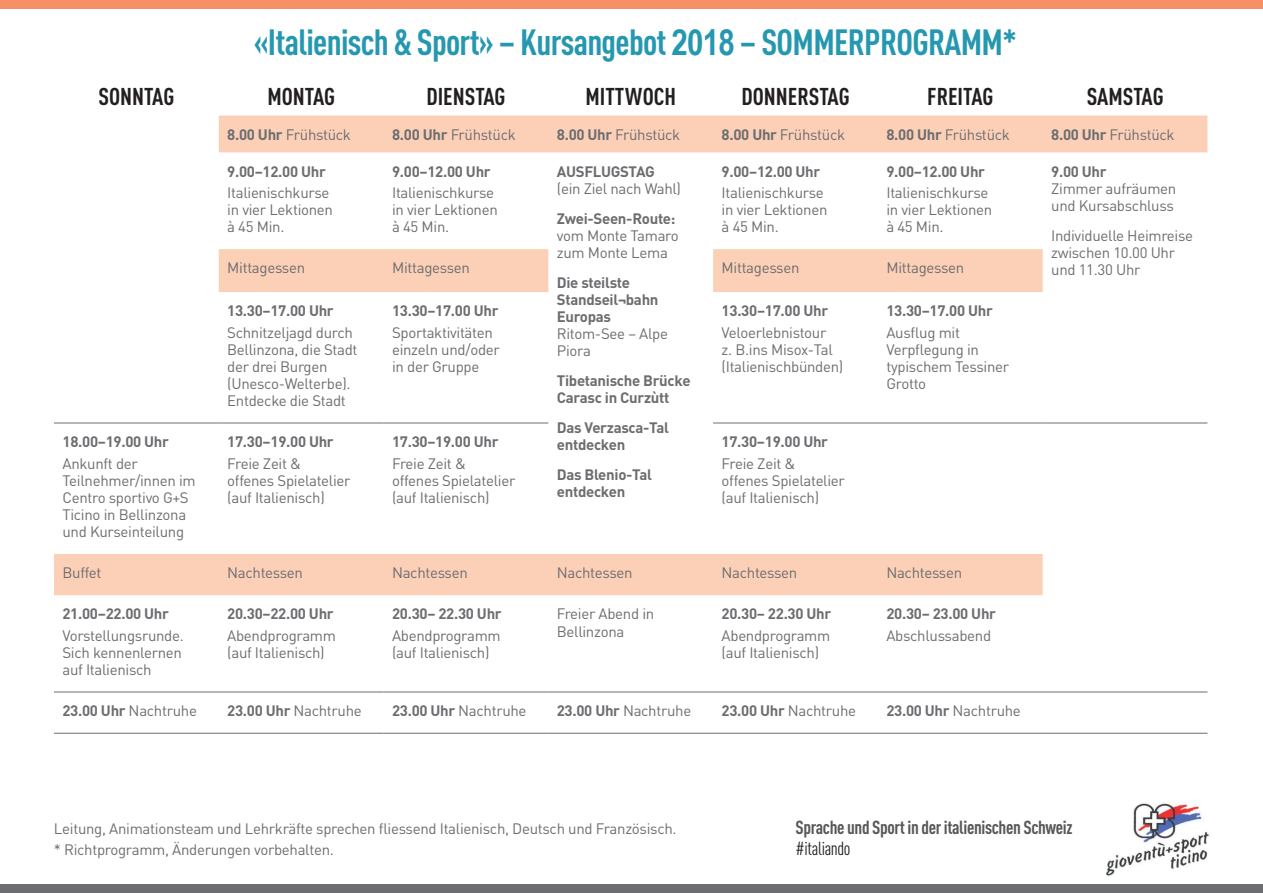
<style>
.page{position:relative;width:1263px;height:893px;background:#fff}
.page>*{position:absolute;margin:0;border:0;box-sizing:border-box;transform-origin:0 0}
.t1{font:700 condensed 36px "DIN Pro";letter-spacing:-.02em;color:#2598b0}
.t2{font:700 condensed 24px "DIN Pro";color:#231f20}
.t3{font:700 condensed 18.75px "DIN Pro";letter-spacing:-.02em;color:#57585a}
.t4{font:condensed 18.75px "DIN Pro";letter-spacing:-.02em;color:#231f20}
.Text{font:15px/17.1px "DIN Pro";letter-spacing:-.02em;color:#6c6d70}
.Text-2{font:700 15px/17.1px "DIN Pro";letter-spacing:-.02em;color:#6c6d70}
.s1{font-family:"Arial Narrow";font-stretch:normal}
.s2{font-weight:700}
.s3{font-weight:400}
</style>
<div class="page">
<div style="left:0;top:884px;width:1263px;height:9px;background:#6c6d70"></div>
<svg style="left:54px;top:116px;width:1153px;height:479px"></svg>
<hr style="left:54px;top:733px;width:165px;height:1px;background:#6c6d70">
<hr style="left:219px;top:733px;width:165px;height:1px;background:#6c6d70">
<hr style="left:384px;top:733px;width:164px;height:1px;background:#6c6d70">
<hr style="left:548px;top:733px;width:165px;height:1px;background:#6c6d70">
<hr style="left:713px;top:733px;width:165px;height:1px;background:#6c6d70">
<hr style="left:878px;top:733px;width:165px;height:1px;background:#6c6d70">
<hr style="left:1043px;top:733px;width:164px;height:1px;background:#6c6d70">
<hr style="left:54px;top:423px;width:165px;height:1px;background:#6c6d70">
<hr style="left:219px;top:423px;width:165px;height:1px;background:#6c6d70">
<hr style="left:384px;top:423px;width:164px;height:1px;background:#6c6d70">
<hr style="left:713px;top:423px;width:165px;height:1px;background:#6c6d70">
<hr style="left:878px;top:423px;width:165px;height:1px;background:#6c6d70">
<hr style="left:1043px;top:423px;width:164px;height:1px;background:#6c6d70">
<hr style="left:54px;top:692px;width:165px;height:1px;background:#6c6d70">
<hr style="left:219px;top:692px;width:165px;height:1px;background:#6c6d70">
<hr style="left:384px;top:692px;width:164px;height:1px;background:#6c6d70">
<hr style="left:548px;top:692px;width:165px;height:1px;background:#6c6d70">
<hr style="left:713px;top:692px;width:165px;height:1px;background:#6c6d70">
<hr style="left:878px;top:692px;width:165px;height:1px;background:#6c6d70">
<hr style="left:1043px;top:692px;width:164px;height:1px;background:#6c6d70">
<img style="left:1105px;top:802px;width:105px;height:74px">
<div style="left:0;top:0;width:1263px;height:9px;background:#f79064"></div>
<h1 class="t1" style="left:254px;top:21px;width:765px">«Italienisch &amp; Sport» – Kursangebot <span class="s1">2018</span> – SOMMERPROGRAMM*</h1>
<p class="t2" style="left:98px;top:82px;width:77px">SONNTAG</p>
<p class="t2" style="left:267px;top:82px;width:69px">MONTAG</p>
<p class="t2" style="left:426px;top:82px;width:81px">DIENSTAG</p>
<p class="t2" style="left:585px;top:82px;width:92px">MITTWOCH</p>
<p class="t2" style="left:741px;top:82px;width:110px">DONNERSTAG</p>
<p class="t2" style="left:927px;top:82px;width:68px">FREITAG</p>
<p class="t2" style="left:1087px;top:82px;width:78px">SAMSTAG</p>
<p class="Text" style="left:227px;top:125px;width:125px"><span class="s2">8.00 Uhr</span> Frühstück</p>
<p class="Text" style="left:392px;top:125px;width:125px"><span class="s2">8.00 Uhr</span> Frühstück</p>
<p class="Text" style="left:557px;top:125px;width:125px"><span class="s2">8.00 Uhr</span> Frühstück</p>
<p class="Text" style="left:722px;top:125px;width:125px"><span class="s2">8.00 Uhr</span> Frühstück</p>
<p class="Text" style="left:886px;top:125px;width:125px"><span class="s2">8.00 Uhr</span> Frühstück</p>
<p class="Text" style="left:1051px;top:125px;width:125px"><span class="s2">8.00 Uhr</span> Frühstück</p>
<p class="Text-2" style="left:227px;top:162px;width:100px">9.00–12.00 Uhr</p>
<p class="Text" style="left:227px;top:183px;width:107px">Italienischkurse in vier Lektionen à 45 Min.</p>
<p class="Text-2" style="left:722px;top:162px;width:100px">9.00–12.00 Uhr</p>
<p class="Text" style="left:722px;top:183px;width:107px">Italienischkurse in vier Lektionen à 45 Min.</p>
<p class="Text-2" style="left:392px;top:162px;width:100px">9.00–12.00 Uhr</p>
<p class="Text" style="left:392px;top:183px;width:107px">Italienischkurse in vier Lektionen à 45 Min.</p>
<p class="Text" style="left:557px;top:162px;width:126px"><span class="s2">AUSFLUGSTAG </span>(ein Ziel nach Wahl)</p>
<p class="Text" style="left:557px;top:209px;width:123px"><span class="s2">Zwei-Seen-Route: </span>vom Monte Tamaro zum Monte Lema</p>
<p class="Text-2" style="left:557px;top:273px;width:113px">Die steilste<br>Standseil¬bahn<br>Europas<br><span class="s3">Ritom-See – Alpe<br>Piora</span></p>
<p class="Text-2" style="left:557px;top:371px;width:135px">Tibetanische Brücke<br>Carasc in Curzùtt</p>
<p class="Text-2" style="left:557px;top:418px;width:114px">Das Verzasca-Tal entdecken</p>
<p class="Text-2" style="left:557px;top:465px;width:97px">Das Blenio-Tal entdecken</p>
<p class="Text-2" style="left:886px;top:162px;width:100px">9.00–12.00 Uhr</p>
<p class="Text" style="left:886px;top:183px;width:107px">Italienischkurse in vier Lektionen à 45 Min.</p>
<p class="Text" style="left:1051px;top:162px;width:127px"><span class="s2">9.00 Uhr<br></span>Zimmer aufräumen und Kursabschluss</p>
<p class="Text" style="left:1051px;top:226px;width:143px">Individuelle Heimreise zwischen 10.00 Uhr</p>
<p class="Text" style="left:227px;top:259px;width:79px">Mittagessen</p>
<p class="Text" style="left:392px;top:259px;width:79px">Mittagessen</p>
<p class="Text" style="left:722px;top:259px;width:79px">Mittagessen</p>
<p class="Text" style="left:886px;top:259px;width:79px">Mittagessen</p>
<p class="Text" style="left:1051px;top:260px;width:91px">und 11.30 Uhr</p>
<p class="Text-2" style="left:227px;top:302px;width:108px">13.30–17.00 Uhr</p>
<p class="Text" style="left:227px;top:323px;width:132px">Schnitzeljagd durch<br>Bellinzona, die Stadt der drei Burgen (Unesco-Welterbe).<br>Entdecke die Stadt</p>
<p class="Text-2" style="left:392px;top:302px;width:108px">13.30–17.00 Uhr</p>
<p class="Text" style="left:392px;top:323px;width:109px">Sportaktivitäten einzeln und/oder in der Gruppe</p>
<p class="Text-2" style="left:722px;top:302px;width:108px">13.30–17.00 Uhr</p>
<p class="Text" style="left:722px;top:323px;width:123px">Veloerlebnistour<br>z. B.ins Misox-Tal (Italienischbünden)</p>
<p class="Text-2" style="left:886px;top:302px;width:108px">13.30–17.00 Uhr</p>
<p class="Text" style="left:886px;top:323px;width:124px">Ausflug mit<br>Verpflegung in typischem Tessiner<br>Grotto</p>
<p class="Text-2" style="left:62px;top:433px;width:108px">18.00–19.00 Uhr</p>
<p class="Text" style="left:62px;top:454px;width:135px">Ankunft der<br>Teilnehmer/innen im<br>Centro sportivo G+S<br>Ticino in Bellinzona und Kurseinteilung</p>
<p class="Text-2" style="left:227px;top:433px;width:108px">17.30–19.00 Uhr</p>
<p class="Text" style="left:227px;top:454px;width:125px">Freie Zeit &amp; offenes Spielatelier (auf Italienisch)</p>
<p class="Text-2" style="left:392px;top:433px;width:108px">17.30–19.00 Uhr</p>
<p class="Text" style="left:392px;top:454px;width:125px">Freie Zeit &amp; offenes Spielatelier (auf Italienisch)</p>
<p class="Text-2" style="left:722px;top:433px;width:108px">17.30–19.00 Uhr</p>
<p class="Text" style="left:722px;top:454px;width:125px">Freie Zeit &amp; offenes Spielatelier (auf Italienisch)</p>
<p class="Text" style="left:62px;top:564px;width:41px">Buffet</p>
<p class="Text" style="left:227px;top:564px;width:77px">Nachtessen</p>
<p class="Text" style="left:392px;top:564px;width:77px">Nachtessen</p>
<p class="Text" style="left:557px;top:564px;width:77px">Nachtessen</p>
<p class="Text" style="left:722px;top:564px;width:77px">Nachtessen</p>
<p class="Text" style="left:886px;top:564px;width:77px">Nachtessen</p>
<p class="Text-2" style="left:62px;top:605px;width:108px">21.00–22.00 Uhr</p>
<p class="Text" style="left:62px;top:626px;width:123px">Vorstellungsrunde.<br>Sich kennenlernen auf Italienisch</p>
<p class="Text-2" style="left:227px;top:605px;width:108px">20.30–22.00 Uhr</p>
<p class="Text" style="left:227px;top:626px;width:110px">Abendprogramm (auf Italienisch)</p>
<p class="Text-2" style="left:392px;top:605px;width:111px">20.30– 22.30 Uhr</p>
<p class="Text" style="left:392px;top:626px;width:110px">Abendprogramm (auf Italienisch)</p>
<p class="Text" style="left:557px;top:605px;width:99px">Freier Abend in<br>Bellinzona</p>
<p class="Text-2" style="left:722px;top:605px;width:111px">20.30– 22.30 Uhr</p>
<p class="Text-2" style="left:886px;top:605px;width:111px">20.30– 23.00 Uhr</p>
<p class="Text" style="left:886px;top:626px;width:106px">Abschlussabend</p>
<p class="Text" style="left:722px;top:626px;width:110px">Abendprogramm (auf Italienisch)</p>
<p class="Text" style="left:62px;top:702px;width:136px"><span class="s2">23.00 Uhr</span> Nachtruhe</p>
<p class="Text" style="left:227px;top:702px;width:136px"><span class="s2">23.00 Uhr</span> Nachtruhe</p>
<p class="Text" style="left:392px;top:702px;width:136px"><span class="s2">23.00 Uhr</span> Nachtruhe</p>
<p class="Text" style="left:557px;top:702px;width:136px"><span class="s2">23.00 Uhr</span> Nachtruhe</p>
<p class="Text" style="left:721px;top:702px;width:136px"><span class="s2">23.00 Uhr</span> Nachtruhe</p>
<p class="Text" style="left:886px;top:702px;width:136px"><span class="s2">23.00 Uhr</span> Nachtruhe</p>
<p class="Text" style="left:54px;top:819px;width:624px">Leitung, Animationsteam und Lehrkräfte sprechen fliessend Italienisch, Deutsch und Französisch.</p>
<p class="Text" style="left:54px;top:841px;width:281px">* Richtprogramm, Änderungen vorbehalten.</p>
<p class="t3" style="left:796px;top:816px;width:278px">Sprache und Sport in der italienischen Schweiz</p>
<p class="t4" style="left:796px;top:838px;width:56px">#italiando</p>
</div>
